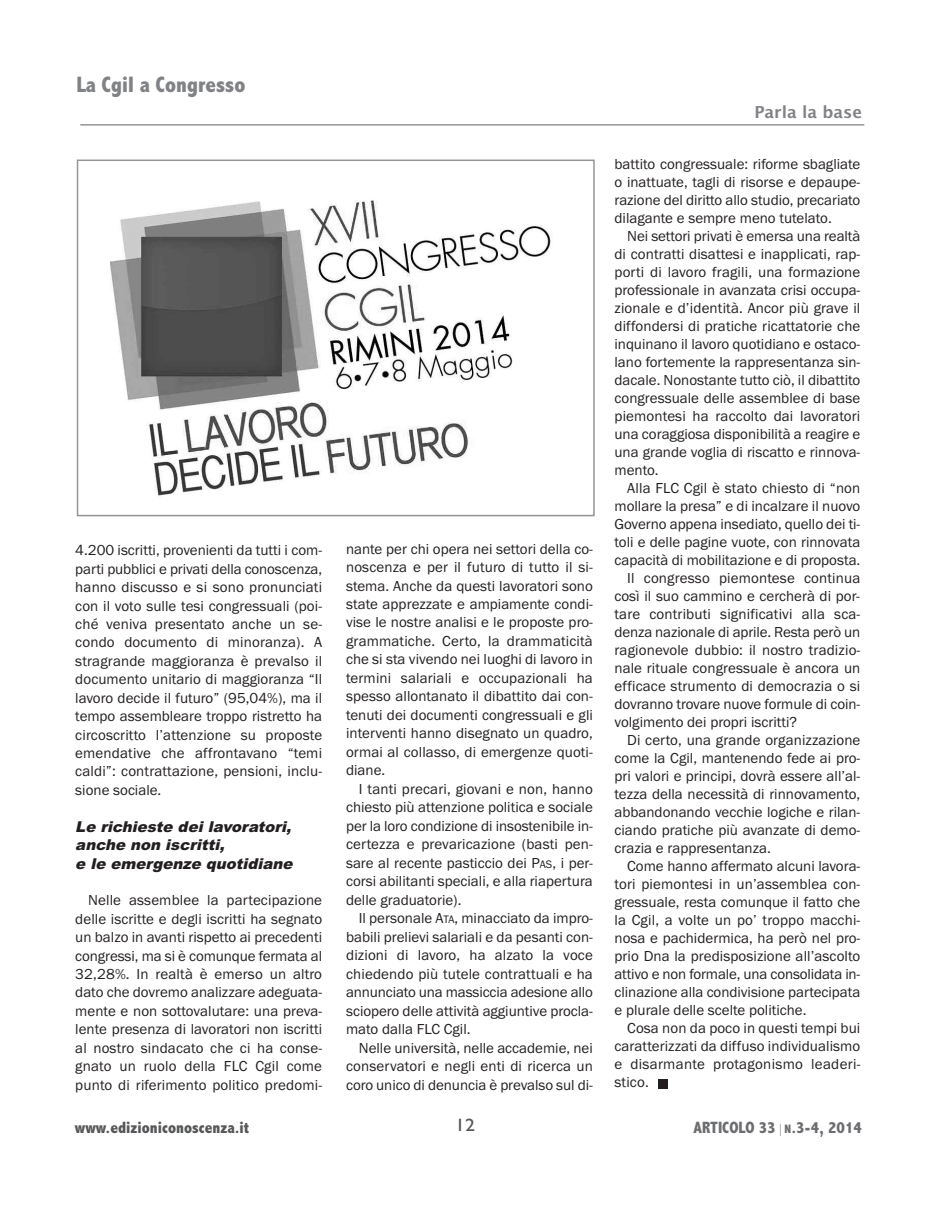
<style>
.page{position:relative;width:949px;height:1212px;background:#fff}
.page>*{position:absolute;margin:0;border:0;box-sizing:border-box;transform-origin:0 0}
.t1{font:800 condensed 22.5px "Abadi";color:#808285}
.t2{font:18px "Gill Sans";color:#57585a;scale:1.1 1}
.t3{font:800 condensed 16.5px "Abadi";color:#57585a}
.t4{font:800 condensed 16.5px "Abadi";color:#6c6d70}
.t5{font:600 16.5px "Lucida Sans";color:#808285}
.t6{font:15px/18.5px "Franklin Gothic";color:#231f20;text-align:justify}
.t7{font:italic 900 15px/18.5px "Arial";color:#231f20}
.t8{font:15px "Franklin Gothic";letter-spacing:.02em;color:#231f20}
.s1{font-size:11.25px}
.s2{font-family:"Times New Roman";font-weight:700;font-stretch:normal;font-size:13.5px;color:#57585a}
.s3{font-size:12.3px}
</style>
<div class="page">
<hr style="left:80px;top:124px;width:784px;height:2px;background:#939598">
<img style="left:110px;top:200px;width:441px;height:296px">
<div style="left:77px;top:160px;width:517px;height:356px;border:2px solid #939598"></div>
<div style="left:658px;top:1079px;width:9px;height:10px;background:#231f20"></div>
<h1 class="t1" style="left:76px;top:71px;width:170px">La Cgil a Congresso</h1>
<p class="t6" style="left:75px;top:541px;width:248px">4.200 iscritti, provenienti da tutti i com&shy;parti pubblici e privati della conoscenza, hanno discusso e si sono pronunciati con il voto sulle tesi congressuali (poi&shy;ché veniva presentato anche un se&shy;condo documento di minoranza). a stragrande maggioranza è prevalso il documento unitario di maggioranza “il lavoro decide il futuro” (95,04%), ma il tempo assembleare troppo ristretto ha circoscritto l’attenzione su proposte emendative che affrontavano “temi caldi”: contrattazione, pensioni, inclu&shy;sione sociale.</p>
<p class="t7" style="left:75px;top:817px;width:222px">Le richieste dei lavoratori, anche non iscritti,<br>e le emergenze quotidiane</p>
<p class="t6" style="left:75px;top:891px;width:248px;text-indent:13px">nelle assemblee la partecipazione delle iscritte e degli iscritti ha segnato un balzo in avanti rispetto ai precedenti congressi, ma si è comunque fermata al 32,28%. in realtà è emerso un altro dato che dovremo analizzare adeguata&shy;mente e non sottovalutare: una preva&shy;lente presenza di lavoratori non iscritti al nostro sindacato che ci ha conse&shy;gnato un ruolo della FLC Cgil come punto di riferimento politico predomi-</p>
<p class="t3" style="left:75px;top:1117px;width:176px">www.edizioniconoscenza.it</p>
<p class="t6" style="left:346px;top:539px;width:248px">nante per chi opera nei settori della co&shy;noscenza e per il futuro di tutto il si&shy;stema. anche da questi lavoratori sono state apprezzate e ampiamente condi&shy;vise le nostre analisi e le proposte pro&shy;grammatiche. Certo, la drammaticità che si sta vivendo nei luoghi di lavoro in termini salariali e occupazionali ha spesso allontanato il dibattito dai con&shy;tenuti dei documenti congressuali e gli interventi hanno disegnato un quadro, ormai al collasso, di emergenze quoti&shy;diane.</p>
<p class="t6" style="left:346px;top:779px;width:248px;text-indent:13px">i tanti precari, giovani e non, hanno chiesto più attenzione politica e sociale per la loro condizione di insostenibile in&shy;certezza e prevaricazione (basti pen&shy;sare al recente pasticcio dei P<span class="s1">aS</span>, i per&shy;corsi abilitanti speciali, e alla riapertura delle graduatorie).</p>
<p class="t6" style="left:346px;top:909px;width:248px;text-indent:13px">il personale a<span class="s1">ta</span>, minacciato da impro&shy;babili prelievi salariali e da pesanti con&shy;dizioni di lavoro, ha alzato la voce chiedendo più tutele contrattuali e ha annunciato una massiccia adesione allo sciopero delle attività aggiuntive procla&shy;mato dalla FLC Cgil.</p>
<p class="t6" style="left:346px;top:1038px;width:248px;text-indent:13px">nelle università, nelle accademie, nei conservatori e negli enti di ricerca un coro unico di denuncia è prevalso sul di-</p>
<p class="t2" style="left:455px;top:1114px;width:20px">12</p>
<p class="t5" style="left:754px;top:103px;width:109px">Parla la base</p>
<p class="t6" style="left:614px;top:155px;width:247px;line-height:18px">battito congressuale: riforme sbagliate o inattuate, tagli di risorse e depaupe&shy;razione del diritto allo studio, precariato dilagante e sempre meno tutelato.</p>
<p class="t6" style="left:614px;top:227px;width:247px;line-height:18px;text-indent:13px">nei settori privati è emersa una realtà di contratti disattesi e inapplicati, rap&shy;porti di lavoro fragili, una formazione professionale in avanzata crisi occupa&shy;zionale e d’identità. ancor più grave il diffondersi di pratiche ricattatorie che inquinano il lavoro quotidiano e ostaco&shy;lano fortemente la rappresentanza sin&shy;dacale. nonostante tutto ciò, il dibattito congressuale delle assemblee di base piemontesi ha raccolto dai lavoratori una coraggiosa disponibilità a reagire e una grande voglia di riscatto e rinnova&shy;mento.</p>
<p class="t6" style="left:627px;top:479px;width:234px">alla FLC Cgil è stato chiesto di “non</p>
<p class="t6" style="left:614px;top:497px;width:247px">mollare la presa” e di incalzare il nuovo</p>
<p class="t6" style="left:614px;top:515px;width:247px">governo appena insediato, quello dei ti-</p>
<p class="t6" style="left:614px;top:533px;width:247px">toli e delle pagine vuote, con rinnovata</p>
<p class="t6" style="left:614px;top:551px;width:247px">capacità di mobilitazione e di proposta.</p>
<p class="t6" style="left:627px;top:569px;width:234px">il congresso piemontese continua</p>
<p class="t6" style="left:614px;top:587px;width:247px">così il suo cammino e cercherà di por-</p>
<p class="t6" style="left:614px;top:605px;width:247px">tare contributi significativi alla sca-</p>
<p class="t6" style="left:614px;top:623px;width:247px">denza nazionale di aprile. resta però un</p>
<p class="t6" style="left:614px;top:641px;width:247px">ragionevole dubbio: il nostro tradizio-</p>
<p class="t6" style="left:614px;top:659px;width:247px">nale rituale congressuale è ancora un</p>
<p class="t6" style="left:614px;top:677px;width:247px">efficace strumento di democrazia o si</p>
<p class="t6" style="left:614px;top:695px;width:247px">dovranno trovare nuove formule di coin-</p>
<p class="t6" style="left:614px;top:713px;width:184px">volgimento dei propri iscritti?</p>
<p class="t6" style="left:627px;top:731px;width:234px">di certo, una grande organizzazione</p>
<p class="t6" style="left:614px;top:749px;width:247px">come la Cgil, mantenendo fede ai pro-</p>
<p class="t6" style="left:614px;top:767px;width:247px">pri valori e principi, dovrà essere all’al-</p>
<p class="t6" style="left:614px;top:785px;width:247px">tezza della necessità di rinnovamento,</p>
<p class="t6" style="left:614px;top:803px;width:247px">abbandonando vecchie logiche e rilan-</p>
<p class="t6" style="left:614px;top:821px;width:247px">ciando pratiche più avanzate di demo-</p>
<p class="t6" style="left:614px;top:839px;width:158px">crazia e rappresentanza.</p>
<p class="t6" style="left:627px;top:857px;width:234px">Come hanno affermato alcuni lavora-</p>
<p class="t6" style="left:614px;top:875px;width:247px">tori piemontesi in un’assemblea con-</p>
<p class="t6" style="left:614px;top:893px;width:247px">gressuale, resta comunque il fatto che</p>
<p class="t6" style="left:614px;top:911px;width:247px">la Cgil, a volte un po’ troppo macchi-</p>
<p class="t6" style="left:614px;top:929px;width:247px">nosa e pachidermica, ha però nel pro-</p>
<p class="t6" style="left:614px;top:947px;width:247px">prio dna la predisposizione all’ascolto</p>
<p class="t6" style="left:614px;top:965px;width:247px">attivo e non formale, una consolidata in-</p>
<p class="t6" style="left:614px;top:983px;width:247px">clinazione alla condivisione partecipata</p>
<p class="t6" style="left:614px;top:1001px;width:193px">e plurale delle scelte politiche.</p>
<p class="t6" style="left:627px;top:1019px;width:234px">Cosa non da poco in questi tempi bui</p>
<p class="t6" style="left:614px;top:1037px;width:247px">caratterizzati da diffuso individualismo</p>
<p class="t8" style="left:614px;top:1055px;width:247px">e disarmante protagonismo leaderi-</p>
<p class="t6" style="left:614px;top:1073px;width:36px">stico.</p>
<p class="t4" style="left:693px;top:1117px;width:170px">ARTICOLO 33 <span class="s2">|</span> <span class="s3">N</span>.3-4, 2014</p>
</div>
